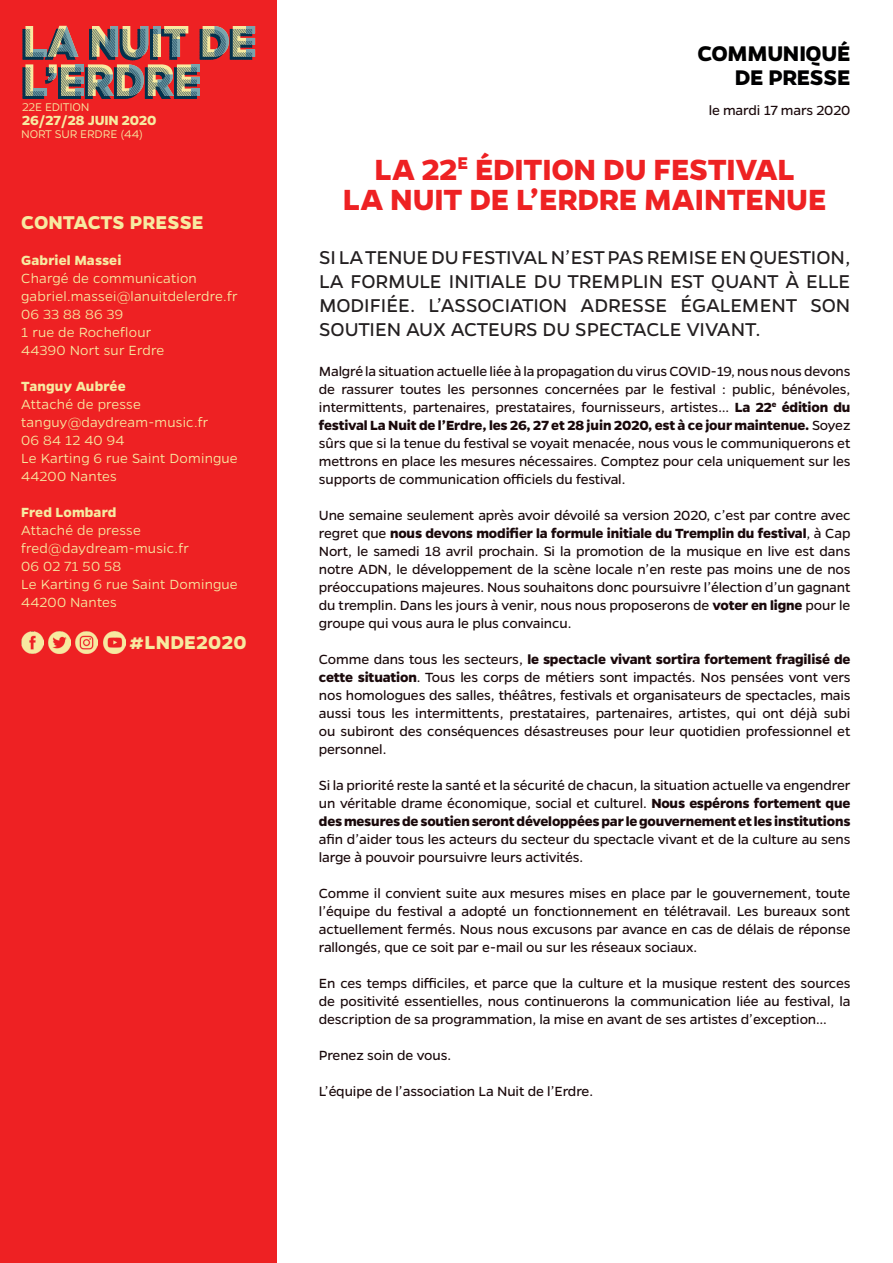
<style>
.page{position:relative;width:893px;height:1263px;background:#fff}
.page>*{position:absolute;margin:0;border:0;box-sizing:border-box;transform-origin:0 0}
.t1{font:700 33px/30px "Gentona";letter-spacing:-.005em;color:#ee2123;text-align:center}
.t2{font:700 24px/24px "Gentona";letter-spacing:-.015em;color:#000001;text-align:right}
.t3{font:21px/24px "Gentona";letter-spacing:-.005em;color:#231f20;text-align:justify}
.t4{font:700 21px "Gentona";letter-spacing:.005em;color:#f7eaa1}
.t5{font:15px/18px "Gentona";letter-spacing:-.01em;color:#1a090b;text-align:justify}
.t6{font:300 15px/18px "Gentona";letter-spacing:.01em;color:#f7eaa1}
.t7{font:700 15px "Gentona";letter-spacing:.01em;color:#f7eaa1}
.t8{font:300 12.6px/26.4px "Gentona";letter-spacing:-.015em;color:#f7eaa1}
.s1{font-weight:700}
</style>
<div class="page">
<div style="left:0;top:0;width:276px;height:1263px;background:#ee2123"></div>
<svg style="left:23px;top:26px;width:232px;height:73px"></svg>
<img style="left:21px;top:631px;width:22px;height:22px">
<img style="left:76px;top:631px;width:22px;height:22px">
<img style="left:49px;top:631px;width:21px;height:22px">
<img style="left:103px;top:631px;width:22px;height:22px">
<p class="t8" style="left:21px;top:94px;width:123px">22E EDITION<br>NORT SUR ERDRE (44)</p>
<p class="t7" style="left:22px;top:112px;width:136px">26/27/28 JUIN 2020</p>
<h3 class="t4" style="left:21px;top:211px;width:184px">CONTACTS PRESSE</h3>
<p class="t7" style="left:21px;top:252px;width:102px">Gabriel Massei</p>
<p class="t6" style="left:21px;top:270px;width:218px">Chargé de communication gabriel.massei@lanuitdelerdre.fr<br>06 33 88 86 39<br>1 rue de Rocheflour<br>44390 Nort sur Erdre</p>
<p class="t7" style="left:21px;top:378px;width:106px">Tanguy Aubrée</p>
<p class="t6" style="left:21px;top:396px;width:218px">Attaché de presse tanguy@daydream-music.fr<br>06 84 12 40 94<br>Le Karting 6 rue Saint Domingue<br>44200 Nantes</p>
<p class="t7" style="left:21px;top:504px;width:97px">Fred Lombard</p>
<p class="t6" style="left:21px;top:522px;width:218px">Attaché de presse fred@daydream-music.fr<br>06 02 71 50 58<br>Le Karting 6 rue Saint Domingue<br>44200 Nantes</p>
<h3 class="t4" style="left:129px;top:631px;width:119px">#LNDE2020</h3>
<h2 class="t2" style="left:697px;top:41px;width:154px">COMMUNIQUÉ<br>DE PRESSE</h2>
<p class="t5" style="left:709px;top:101px;width:143px">le mardi 17 mars 2020</p>
<h1 class="t1" style="left:343px;top:154px;width:485px">LA 22<sup>E</sup> ÉDITION DU FESTIVAL<br>LA NUIT DE L’ERDRE MAINTENUE</h1>
<h3 class="t3" style="left:319px;top:245px;width:533px">SI LA TENUE DU FESTIVAL N’EST PAS REMISE EN QUESTION, LA FORMULE INITIALE DU TREMPLIN EST QUANT À ELLE MODIFIÉE. L’ASSOCIATION ADRESSE ÉGALEMENT SON SOUTIEN AUX ACTEURS DU SPECTACLE VIVANT.</h3>
<p class="t5" style="left:319px;top:362px;width:533px">Malgré la situation actuelle liée à la propagation du virus COVID-19, nous nous devons de rassurer toutes les personnes concernées par le festival : public, bénévoles, intermittents, partenaires, prestataires, fournisseurs, artistes… <span class="s1">La 22</span><sup>e</sup> <span class="s1">édition du festival La Nuit de l’Erdre, les 26, 27 et 28 juin 2020, est à ce jour maintenue.</span> Soyez sûrs que si la tenue du festival se voyait menacée, nous vous le communiquerons et mettrons en place les mesures nécessaires. Comptez pour cela uniquement sur les supports de communication officiels du festival.</p>
<p class="t5" style="left:319px;top:506px;width:533px">Une semaine seulement après avoir dévoilé sa version 2020, c’est par contre avec regret que <span class="s1">nous devons modifier la formule initiale du Tremplin du festival</span>, à Cap Nort, le samedi 18 avril prochain. Si la promotion de la musique en live est dans notre ADN, le développement de la scène locale n’en reste pas moins une de nos préoccupations majeures. Nous souhaitons donc poursuivre l’élection d’un gagnant du tremplin. Dans les jours à venir, nous nous proposerons de <span class="s1">voter en ligne</span> pour le groupe qui vous aura le plus convaincu.</p>
<p class="t5" style="left:319px;top:650px;width:533px">Comme dans tous les secteurs, <span class="s1">le spectacle vivant sortira fortement fragilisé de cette situation</span>. Tous les corps de métiers sont impactés. Nos pensées vont vers nos homologues des salles, théâtres, festivals et organisateurs de spectacles, mais aussi tous les intermittents, prestataires, partenaires, artistes, qui ont déjà subi ou subiront des conséquences désastreuses pour leur quotidien professionnel et personnel.</p>
<p class="t5" style="left:319px;top:776px;width:533px">Si la priorité reste la santé et la sécurité de chacun, la situation actuelle va engendrer un véritable drame économique, social et culturel. <span class="s1">Nous espérons fortement que des mesures de soutien seront développées par le gouvernement et les institutions</span></p>
<p class="t5" style="left:319px;top:830px;width:533px">afin d’aider tous les acteurs du secteur du spectacle vivant et de la culture au sens large à pouvoir poursuivre leurs activités.</p>
<p class="t5" style="left:319px;top:884px;width:533px">Comme il convient suite aux mesures mises en place par le gouvernement, toute l’équipe du festival a adopté un fonctionnement en télétravail. Les bureaux sont actuellement fermés. Nous nous excusons par avance en cas de délais de réponse rallongés, que ce soit par e-mail ou sur les réseaux sociaux.</p>
<p class="t5" style="left:319px;top:974px;width:533px">En ces temps difficiles, et parce que la culture et la musique restent des sources de positivité essentielles, nous continuerons la communication liée au festival, la description de sa programmation, la mise en avant de ses artistes d’exception…</p>
<p class="t5" style="left:319px;top:1046px;width:134px">Prenez soin de vous.</p>
<p class="t5" style="left:319px;top:1082px;width:276px">L’équipe de l’association La Nuit de l’Erdre.</p>
</div>
